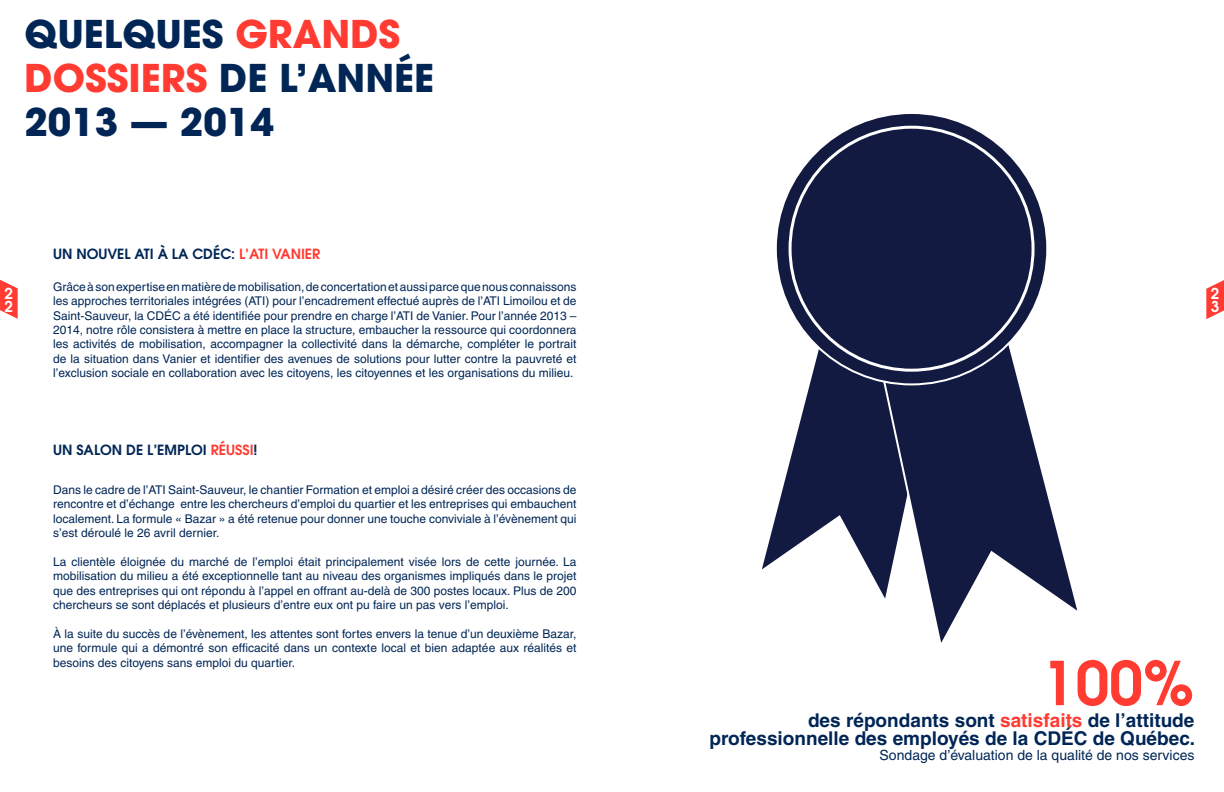
<style>
.page{position:relative;width:1224px;height:792px;background:#fff}
.page>*{position:absolute;margin:0;border:0;box-sizing:border-box;transform-origin:0 0}
.t1{font:600 60px "Avant Garde";color:#ff3b32}
.t2{font:700 38px/44px "Avant Garde";color:#012656}
.t3{font:700 19px "Helvetica";color:#012656}
.t4{font:600 15px/13px "Avant Garde";color:#fff}
.t5{font:600 14px "Avant Garde";color:#012656}
.t6{font:14px "Helvetica";color:#012656}
.t7{font:12px/14.4px "Helvetica";color:#012656;text-align:justify}
.s1{color:#ff3b32}
</style>
<div class="page">
<svg style="left:1206px;top:280px;width:18px;height:39px"></svg>
<svg style="left:762px;top:349px;width:107px;height:221px"></svg>
<svg style="left:869px;top:344px;width:209px;height:299px"></svg>
<svg style="left:776px;top:113px;width:271px;height:271px;background:#373e5f"></svg>
<div style="left:790px;top:127px;width:243px;height:243px;background:#121a42;border-radius:50%"></div>
<svg style="left:0;top:280px;width:18px;height:39px"></svg>
<h2 class="t2" style="left:24px;top:12px;width:411px">QUELQUES <span class="s1">GRANDS<br>DOSSIERS</span> DE L’ANNÉE<br>2013 — 2014</h2>
<p class="t4" style="left:5px;top:286px;width:10px">2<br>2</p>
<p class="t5" style="left:53px;top:244px;width:269px">UN NOUVEL ATI À LA CDÉC: <span class="s1">L’ATI VANIER</span></p>
<p class="t7" style="left:53px;top:279px;width:525px">Grâce à son expertise en matière de mobilisation, de concertation et aussi parce que nous connaissons les approches territoriales intégrées (ATI) pour l’encadrement effectué auprès de l’ATI Limoilou et de Saint-Sauveur, la CDÉC a été identifiée pour prendre en charge l’ATI de Vanier. Pour l’année 2013 – 2014, notre rôle consistera à mettre en place la structure, embaucher la ressource qui coordonnera les activités de mobilisation, accompagner la collectivité dans la démarche, compléter le portrait de la situation dans Vanier et identifier des avenues de solutions pour lutter contre la pauvreté et l’exclusion sociale en collaboration avec les citoyens, les citoyennes et les organisations du milieu.</p>
<p class="t5" style="left:53px;top:440px;width:206px">UN SALON DE L’EMPLOI <span class="s1">RÉUSSI</span>!</p>
<p class="t7" style="left:53px;top:482px;width:525px">Dans le cadre de l’ATI Saint-Sauveur, le chantier Formation et emploi a désiré créer des occasions de rencontre et d’échange entre les chercheurs d’emploi du quartier et les entreprises qui embauchent localement. La formule « Bazar » a été retenue pour donner une touche conviviale à l’évènement qui s’est déroulé le 26 avril dernier.</p>
<p class="t7" style="left:53px;top:554px;width:525px">La clientèle éloignée du marché de l’emploi était principalement visée lors de cette journée. La mobilisation du milieu a été exceptionnelle tant au niveau des organismes impliqués dans le projet que des entreprises qui ont répondu à l’appel en offrant au-delà de 300 postes locaux. Plus de 200 chercheurs se sont déplacés et plusieurs d’entre eux ont pu faire un pas vers l’emploi.</p>
<p class="t7" style="left:53px;top:626px;width:525px">À la suite du succès de l’évènement, les attentes sont fortes envers la tenue d’un deuxième Bazar, une formule qui a démontré son efficacité dans un contexte local et bien adaptée aux réalités et besoins des citoyens sans emploi du quartier.</p>
<p class="t4" style="left:1211px;top:287px;width:10px">2<br>3</p>
<h1 class="t1" style="left:1042px;top:644px;width:154px">100%</h1>
<h3 class="t3" style="left:710px;top:727px;width:487px">professionnelle des employés de la CDÉC de Québec.</h3>
<p class="t6" style="left:880px;top:747px;width:316px">Sondage d’évaluation de la qualité de nos services</p>
<h3 class="t3" style="left:808px;top:709px;width:388px">des répondants sont <span class="s1">satisfaits</span> de l’attitude</h3>
</div>
